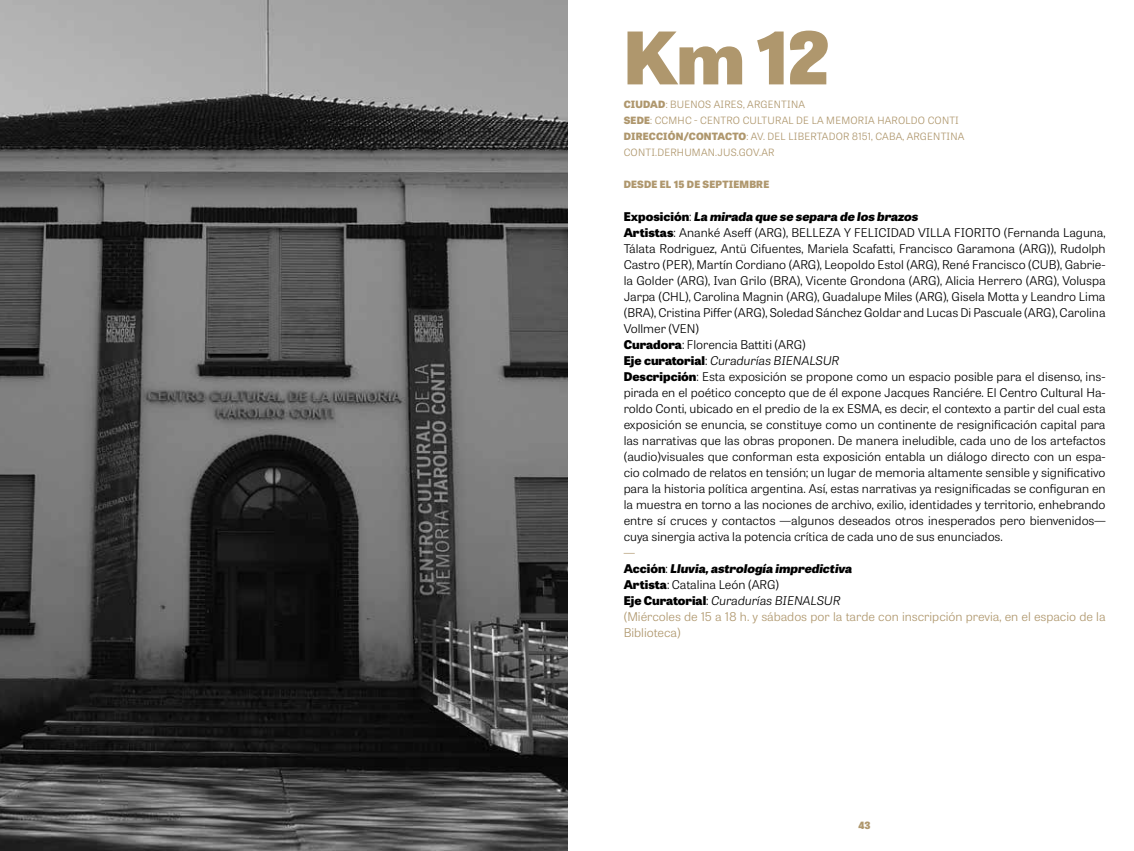
<style>
.page{position:relative;width:1134px;height:851px;background:#fff}
.page>*{position:absolute;margin:0;border:0;box-sizing:border-box;transform-origin:0 0}
.t1{font:800 72px "Tablet Gothic Wide";color:#af976d}
.t2{font:300 12px/16px "Tablet Gothic Wide";color:#000}
.t3{font:300 12px/16px "Tablet Gothic Wide";color:#af976d}
.t4{font:300 10px/16px "Tablet Gothic Wide";letter-spacing:.02em;color:#af976d}
.t5{font:800 10px "Tablet Gothic Wide";letter-spacing:.02em;color:#af976d}
.s1{font-weight:800}
.s2{font-weight:800;font-style:italic}
.s3{font-style:italic}
.s4{font-weight:800;color:#000}
.s5{color:#000}
.s6{font-weight:800;font-style:italic;color:#000}
.s7{font-style:italic;color:#000}
</style>
<div class="page">
<img style="left:0;top:0;width:567px;height:850px">
<h1 class="t1" style="left:624px;top:4px;width:208px">Km 12</h1>
<p class="t4" style="left:624px;top:96px;width:342px"><span class="s1">CIUDAD</span>: BUENOS AIRES, ARGENTINA<br><span class="s1">SEDE</span>: CCMHC - CENTRO CULTURAL DE LA MEMORIA HAROLDO CONTI <span class="s1">DIRECCIÓN/CONTACTO</span>: AV. DEL LIBERTADOR 8151, CABA, ARGENTINA CONTI.DERHUMAN.JUS.GOV.AR</p>
<p class="t5" style="left:624px;top:177px;width:147px">DESDE EL 15 DE SEPTIEMBRE</p>
<p class="t2" style="left:624px;top:207px;width:483px"><span class="s1">Exposición</span>: <span class="s2">La mirada que se separa de los brazos<br></span><span class="s1">Artistas</span>: Ananké Aseff (ARG), BELLEZA Y FELICIDAD VILLA FIORITO (Fernanda Laguna, Tálata Rodriguez, Antü Cifuentes, Mariela Scafatti, Francisco Garamona (ARG)), Rudolph Castro (PER), Martín Cordiano (ARG), Leopoldo Estol (ARG), René Francisco (CUB), Gabrie&shy;la Golder (ARG), Ivan Grilo (BRA), Vicente Grondona (ARG), Alicia Herrero (ARG), Voluspa Jarpa (CHL), Carolina Magnin (ARG), Guadalupe Miles (ARG), Gisela Motta y Leandro Lima (BRA), Cristina Piffer (ARG), Soledad Sánchez Goldar and Lucas Di Pascuale (ARG), Carolina Vollmer (VEN)<br><span class="s1">Curadora</span>: Florencia Battiti (ARG)<br><span class="s1">Eje curatorial</span>: <span class="s3">Curadurías BIENALSUR<br></span><span class="s1">Descripción</span>: Esta exposición se propone como un espacio posible para el disenso, ins&shy;pirada en el poético concepto que de él expone Jacques Ranciére. El Centro Cultural Ha&shy;roldo Conti, ubicado en el predio de la ex ESMA, es decir, el contexto a partir del cual esta exposición se enuncia, se constituye como un continente de resignificación capital para las narrativas que las obras proponen. De manera ineludible, cada uno de los artefactos (audio)visuales que conforman esta exposición entabla un diálogo directo con un espa&shy;cio colmado de relatos en tensión; un lugar de memoria altamente sensible y significativo para la historia política argentina. Así, estas narrativas ya resignificadas se configuran en la muestra en torno a las nociones de archivo, exilio, identidades y territorio, enhebrando entre sí cruces y contactos —algunos deseados otros inesperados pero bienvenidos— cuya sinergia activa la potencia crítica de cada uno de sus enunciados.</p>
<p class="t3" style="left:624px;top:559px;width:483px"><span class="s4">Acción</span><span class="s5">:</span> <span class="s6">Lluvia, astrología impredictiva<br></span><span class="s4">Artista</span><span class="s5">: Catalina León (ARG)<br></span><span class="s4">Eje Curatorial</span><span class="s5">:</span> <span class="s7">Curadurías BIENALSUR<br></span>(Miércoles de 15 a 18 h. y sábados por la tarde con inscripción previa, en el espacio de la Biblioteca)</p>
<p class="t5" style="left:859px;top:817px;width:14px">43</p>
</div>
